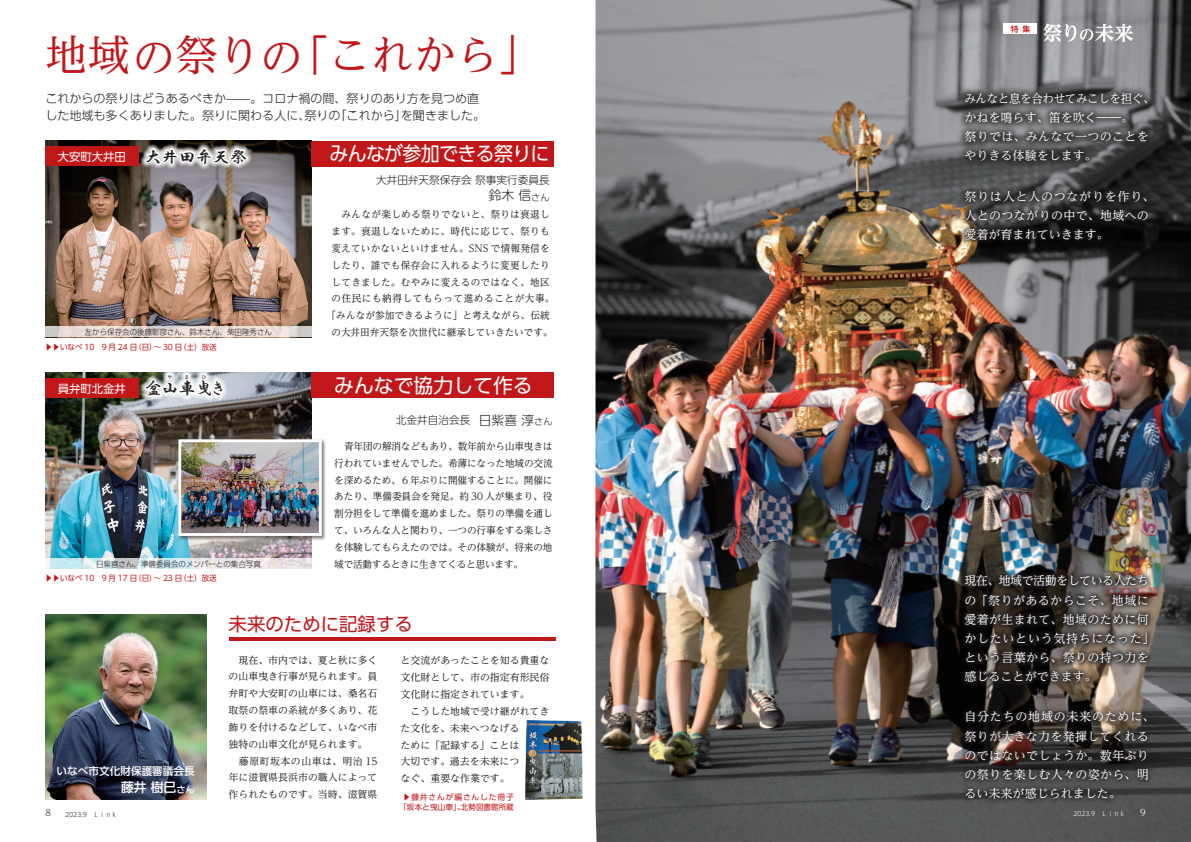
<style>
.page{position:relative;width:1191px;height:842px;background:#fff}
.page>*{position:absolute;margin:0;border:0;box-sizing:border-box;transform-origin:0 0}
.t1{font:42.5px "UD Reimin Pro";color:#c11719}
.t2{font:19.8px "UD Shin Go Pro";letter-spacing:-.04em;color:#fff;scale:.96 1}
.t3{font:19.8px "UD Shin Go Pro";color:#fff}
.t4{font:18.4px "UD Shin Go Pro";color:#c11719}
.t5{font:17px "HGP Gyoshotai";color:#231f20}
.t6{font:300 12.8px "UD Shin Go Pro";color:#231f20}
.t7{font:500 12.8px "UD Shin Go Pro";color:#fff}
.t8{font:12px/19.1px "UD Reimin Pro";letter-spacing:.025em;color:#fff}
.t9{font:300 12px/17px "UD Shin Go Pro";color:#231f20}
.t10{font:12px/19.1px "UD Reimin Pro";letter-spacing:-.035em;color:#fff;scale:.96 1}
.t11{font:11.3px "UD Shin Go Pro";color:#fff}
.t12{font:300 10.6px "UD Shin Go Pro";color:#231f20}
.t13{font:500 10.6px "UD Shin Go Pro";color:#fff}
.t14{font:9.9px/16.8px "UD Reimin Pro";color:#231f20;text-align:justify}
.t15{font:9.9px "UD Reimin Pro";letter-spacing:.035em;color:#231f20}
.t16{font:9.9px "UD Reimin Pro";letter-spacing:.025em;color:#231f20}
.t17{font:9.9px "UD Reimin Pro";letter-spacing:.04em;color:#231f20}
.t18{font:9.9px "UD Reimin Pro";letter-spacing:.06em;color:#231f20}
.t19{font:300 9.2px "UD Reimin Pro";color:#231f20}
.t20{font:300 9.2px "UD Reimin Pro";color:#fff}
.t21{font:7.8px "UD Shin Go Pro";color:#c11719;scale:.96 1}
.t22{font:300 7.8px "UD Shin Go Pro";color:#231f20;scale:.96 1}
.t23{font:7.8px/10.6px "UD Shin Go Pro";letter-spacing:.05em;color:#c11719;text-align:center}
.t24{font:500 7.8px "UD Shin Go Pro";color:#c11719}
.段落スタイル_1{font:300 6.4px "UD Shin Go Pro";color:#231f20;scale:.96 1}
.段落スタイル_1-2{font:300 6.4px "UD Shin Go Pro";color:#fff;scale:.96 1}
.t25{font:5px "UD Shin Go Pro";color:#231f20}
.s1{font-size:9.2px}
</style>
<div class="page">
<img style="left:595px;top:0;width:596px;height:842px">
<img style="left:45px;top:141px;width:267px;height:186px">
<div style="left:45px;top:147px;width:94px;height:19px;background:#c11719"></div>
<div style="left:140px;top:142px;width:113px;height:29px;background:#fff;opacity:.75"></div>
<svg style="left:143px;top:140px;width:106px;height:42px"></svg>
<div style="left:312px;top:141px;width:242px;height:26px;background:#c11719"></div>
<img style="left:45px;top:373px;width:267px;height:185px">
<div style="left:45px;top:378px;width:94px;height:20px;background:#c11719"></div>
<div style="left:140px;top:368px;width:89px;height:34px;background:#fff;opacity:.75"></div>
<svg style="left:143px;top:368px;width:81px;height:31px"></svg>
<div style="left:312px;top:373px;width:242px;height:25px;background:#c11719"></div>
<img style="left:45px;top:615px;width:161px;height:184px">
<hr style="left:229px;top:637px;width:326px;height:3px;background:#c11719">
<img style="left:525px;top:720px;width:57px;height:79px">
<div style="left:956px;top:84px;width:199px;height:86px;background:#231f20;opacity:.75"></div>
<div style="left:959px;top:185px;width:194px;height:61px;background:#231f20;opacity:.96"></div>
<div style="left:959px;top:705px;width:194px;height:100px;background:#231f20;opacity:.75"></div>
<div style="left:959px;top:569px;width:194px;height:119px;background:#231f20;opacity:.9"></div>
<div style="left:1003px;top:24px;width:34px;height:10px;background:#fff"></div>
<svg style="left:45px;top:327px;width:267px;height:10px;background:#e5dbd5"></svg>
<svg style="left:49px;top:558px;width:263px;height:11px;background:#dde5e9"></svg>
<div style="left:177px;top:438px;width:150px;height:103px;background:#231f20;opacity:.6"></div>
<img style="left:182px;top:443px;width:136px;height:89px">
<div style="left:178px;top:439px;width:144px;height:97px;border:3px solid #fff"></div>
<svg style="left:1043px;top:24px;width:90px;height:18px"></svg>
<p class="t1" style="left:45px;top:20px;width:497px">地域の祭りの「これから」</p>
<p class="t9" style="left:45px;top:90px;width:441px">これからの祭りはどうあるべきか——。コロナ禍の間、祭りのあり方を見つめ直した地域も多くありました。祭りに関わる人に、祭りの「これから」を聞きました。</p>
<p class="t11" style="left:58px;top:147px;width:70px">大安町大井田</p>
<p class="t5" style="left:144px;top:148px;width:104px">大井田弁天祭</p>
<p class="t22" style="left:85px;top:326px;width:196px">左から保存会の後藤彰彦さん、鈴木さん、柴田隆秀さん</p>
<p class="t21" style="left:45px;top:340px;width:180px">▶▶いなべ 10　9 月 24 日（日）～ 30 日（土）放送</p>
<p class="t25" style="left:167px;top:373px;width:6px">や</p>
<p class="t25" style="left:184px;top:373px;width:6px">ま</p>
<p class="t25" style="left:201px;top:373px;width:6px">ひ</p>
<p class="t11" style="left:58px;top:379px;width:70px">員弁町北金井</p>
<p class="t5" style="left:144px;top:380px;width:81px">盆山車曳き</p>
<p class="t22" style="left:96px;top:557px;width:173px">日紫喜さん、準備委員会のメンバーとの集合写真</p>
<p class="t2" style="left:329px;top:138px;width:231px">みんなが参加できる祭りに</p>
<p class="t12" style="left:376px;top:171px;width:175px">大井田弁天祭保存会 祭事実行委員長</p>
<p class="t6" style="left:489px;top:185px;width:62px">鈴木 信<span class="s1">さん</span></p>
<p class="t15" style="left:342px;top:206px;width:210px">みんなが楽しめる祭りでないと、祭りは衰退し</p>
<p class="t17" style="left:331px;top:223px;width:220px">ます。衰退しないために、時代に応じて、祭りも</p>
<p class="t16" style="left:331px;top:240px;width:220px">変えていかないといけません。SNS で情報発信を</p>
<p class="t15" style="left:331px;top:257px;width:220px">したり、誰でも保存会に入れるように変更したり</p>
<p class="t15" style="left:331px;top:274px;width:220px">してきました。むやみに変えるのではなく、地区</p>
<p class="t18" style="left:331px;top:291px;width:224px">の住民にも納得してもらって進めることが大事。</p>
<p class="t14" style="left:327px;top:307px;width:224px">「みんなが参加できるように」と考えながら、伝統</p>
<p class="t14" style="left:331px;top:324px;width:223px">の大井田弁天祭を次世代に継承していきたいです。</p>
<p class="t3" style="left:334px;top:369px;width:200px">みんなで協力して作る</p>
<p class="t12" style="left:396px;top:411px;width:76px">北金井自治会長</p>
<p class="t6" style="left:479px;top:409px;width:75px">日紫喜 淳<span class="s1">さん</span></p>
<p class="t14" style="left:334px;top:437px;width:220px;text-indent:10px">青年団の解消などもあり、数年前から山車曳きは行われていませんでした。希薄になった地域の交流を深めるため、６年ぶりに開催することに。開催にあたり、準備委員会を発足。約 30 人が集まり、役割分担をして準備を進めました。祭りの準備を通して、いろんな人と関わり、一つの行事をする楽しさを体験してもらえたのでは。その体験が、将来の地域で活動するときに生きてくると思います。</p>
<p class="t24" style="left:1010px;top:22px;width:21px">特集</p>
<p class="t10" style="left:964px;top:89px;width:199px">みんなと息を合わせてみこしを担ぐ、かねを鳴らす、笛を吹く――。</p>
<p class="t8" style="left:964px;top:127px;width:186px">祭りでは、みんなで一つのことをやりきる体験をします。</p>
<p class="t8" style="left:964px;top:186px;width:191px">祭りは人と人のつながりを作り、人とのつながりの中で、地域への愛着が育まれていきます。</p>
<p class="t21" style="left:45px;top:572px;width:180px">▶▶いなべ 10　9 月 17 日（日）～ 23 日（土）放送</p>
<p class="t8" style="left:964px;top:571px;width:191px">現在、地域で活動をしている人たちの「祭りがあるからこそ、地域に愛着が生まれて、地域のために何かしたいという気持ちになった」という言葉から、祭りの持つ力を感じることができます。</p>
<p class="t4" style="left:229px;top:609px;width:186px">未来のために記録する</p>
<p class="t14" style="left:229px;top:651px;width:150px">　現在、市内では、夏と秋に多くの山車曳き行事が見られます。員弁町や大安町の山車には、桑名石取祭の祭車の系統が多くあり、花飾りを付けるなどして、いなべ市独特の山車文化が見られます。</p>
<p class="t14" style="left:229px;top:752px;width:150px">　藤原町坂本の山車は、明治 15年に滋賀県長浜市の職人によって作られたものです。当時、滋賀県</p>
<p class="t14" style="left:400px;top:652px;width:150px">と交流があったことを知る貴重な文化財として、市の指定有形民俗文化財に指定されています。</p>
<p class="t14" style="left:400px;top:702px;width:150px;text-align:left">　こうした地域で受け継がれてきた文化を、未来へつなげる<br>ために「記録する」ことは<br>大切です。過去を未来につ<br>なぐ、重要な作業です。</p>
<p class="t23" style="left:399px;top:791px;width:116px">▶藤井さんが編さんした冊子「坂本と曳山車」。北勢図書館所蔵</p>
<p class="t8" style="left:964px;top:707px;width:191px">自分たちの地域の未来のために、祭りが大きな力を発揮してくれるのではないでしょうか。数年ぶりの祭りを楽しむ人々の姿から、明るい未来が感じられました。</p>
<p class="t13" style="left:57px;top:762px;width:140px">いなべ市文化財保護審議会長</p>
<p class="t7" style="left:121px;top:777px;width:75px">藤井 樹巳<span class="s1">さん</span></p>
<p class="t19" style="left:45px;top:805px;width:7px">8</p>
<p class="段落スタイル_1" style="left:65px;top:809px;width:56px">2023.9　Ｌｉｎｋ</p>
<p class="段落スタイル_1-2" style="left:1073px;top:809px;width:56px">2023.9　Ｌｉｎｋ</p>
<p class="t20" style="left:1140px;top:805px;width:7px">9</p>
</div>
